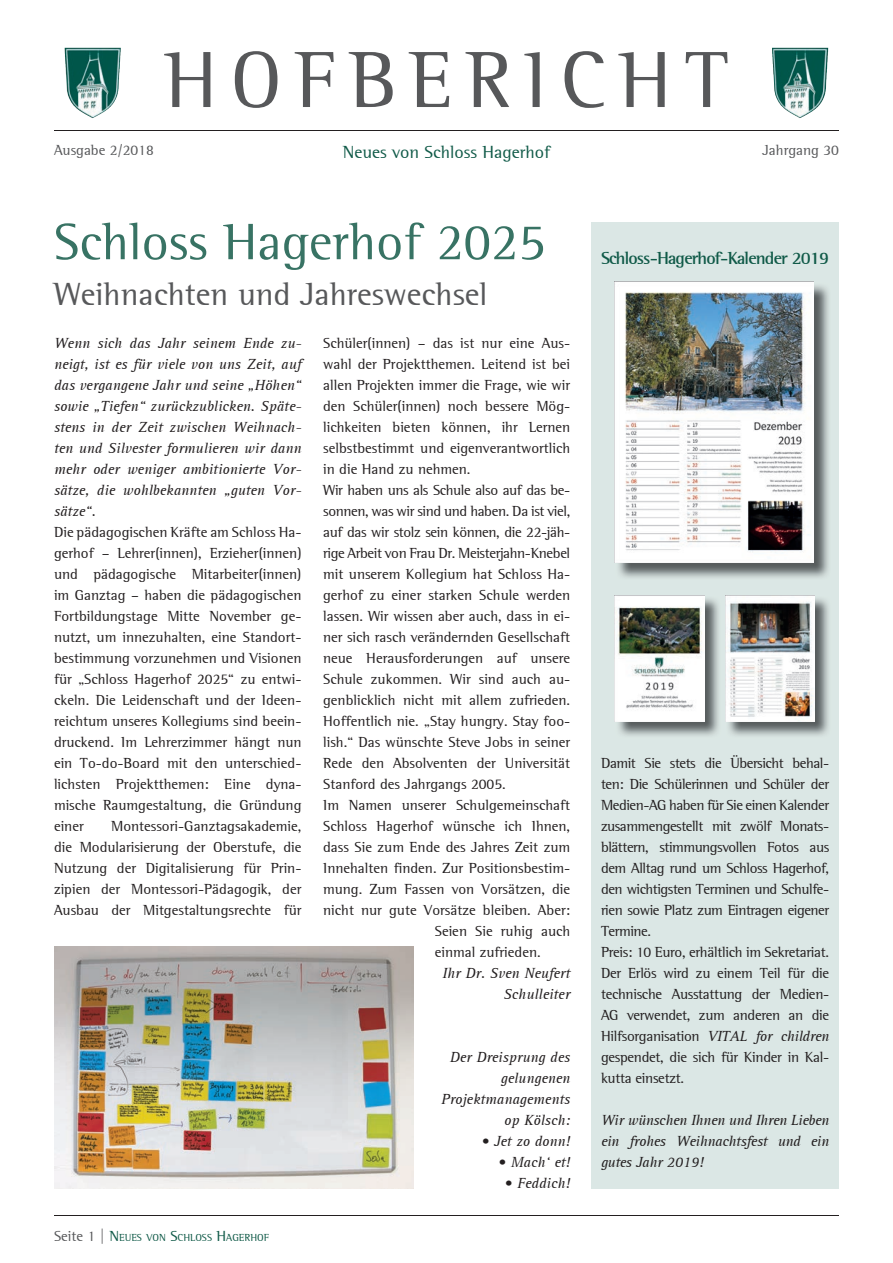
<style>
.page{position:relative;width:893px;height:1263px;background:#fff}
.page>*{position:absolute;margin:0;border:0;box-sizing:border-box;transform-origin:0 0}
.t1{font:81.6px "AT Rotis Semi Serif";letter-spacing:.16em;color:#57585a}
.t2{font:52.5px "AT Rotis Semi Serif";color:#387364}
.t3{font:33px "AT Rotis Semi Serif";color:#57585a}
.t4{font:700 18px "AT Rotis Semi Serif";letter-spacing:-.05em;color:#105a48}
.t5{font:18px "AT Rotis Semi Serif";color:#105a48}
.t6{font:15px/21px "AT Rotis Semi Serif";color:#231f20;text-align:justify}
.t7{font:15px/21px "AT Rotis Semi Serif";letter-spacing:-.03em;color:#231f20}
.t8{font:italic 15px/21px "AT Rotis Serif";color:#231f20;text-align:justify}
.t9{font:15px "AT Rotis Semi Serif";letter-spacing:-.025em;color:#231f20}
.t10{font:15px "AT Rotis Semi Serif";color:#57585a}
.t11{font:10.5px "AT Rotis Semi Serif";color:#105a48}
.s1{font-size:15px;color:#57585a}
.s2{font-size:15px}
.s3{font-family:"AT Rotis Serif";font-style:italic}
</style>
<div class="page">
<div style="left:591px;top:222px;width:248px;height:966px;background:#dbe7e5"></div>
<img style="left:65px;top:48px;width:56px;height:70px">
<img style="left:772px;top:48px;width:56px;height:70px">
<hr style="left:54px;top:130px;width:785px;height:1px;background:#231f20">
<hr style="left:54px;top:1215px;width:785px;height:1px;background:#231f20">
<img style="left:618px;top:283px;width:211px;height:295px">
<img style="left:615px;top:282px;width:198px;height:281px">
<img style="left:54px;top:946px;width:360px;height:242px">
<img style="left:616px;top:596px;width:103px;height:140px">
<img style="left:615px;top:595px;width:89px;height:126px">
<img style="left:726px;top:596px;width:103px;height:140px">
<img style="left:725px;top:595px;width:89px;height:126px">
<h1 class="t1" style="left:164px;top:32px;width:566px">HOFBERICHT</h1>
<p class="t10" style="left:54px;top:141px;width:101px">Ausgabe 2/2018</p>
<p class="t5" style="left:343px;top:141px;width:209px">Neues von Schloss Hagerhof</p>
<p class="t10" style="left:762px;top:141px;width:78px">Jahrgang 30</p>
<h2 class="t2" style="left:54px;top:211px;width:493px">Schloss Hagerhof 2025</h2>
<h3 class="t3" style="left:54px;top:275px;width:435px">Weihnachten und Jahreswechsel</h3>
<p class="t8" style="left:54px;top:333px;width:249px">Wenn sich das Jahr seinem Ende zu&shy;neigt, ist es für viele von uns Zeit, auf das vergangene Jahr und seine „Höhen“ sowie „Tiefen“ zurückzublicken. Späte&shy;stens in der Zeit zwischen Weihnach&shy;ten und Silvester formulieren wir dann mehr oder weniger ambitionierte Vor&shy;sätze, die wohlbekannten „guten Vor&shy;sätze“.</p>
<p class="t6" style="left:54px;top:521px;width:249px">Die pädagogischen Kräfte am Schloss Ha&shy;gerhof – Lehrer(innen), Erzieher(innen) und pädagogische Mitarbeiter(innen) im Ganztag – haben die pädagogischen Fortbildungstage Mitte November ge&shy;nutzt, um innezuhalten, eine Standort&shy;bestimmung vorzunehmen und Visionen für „Schloss Hagerhof 2025“ zu entwi&shy;ckeln. Die Leidenschaft und der Ideen&shy;reichtum unseres Kollegiums sind beein&shy;druckend. Im Lehrerzimmer hängt nun ein To-do-Board mit den unterschied&shy;lichsten Projektthemen: Eine dyna&shy;mische Raumgestaltung, die Gründung einer</p>
<p class="t6" style="left:323px;top:332px;width:249px">Schüler(innen) – das ist nur eine Aus-</p>
<p class="t6" style="left:323px;top:353px;width:249px">wahl der Projektthemen. Leitend ist bei</p>
<p class="t6" style="left:323px;top:374px;width:249px">allen Projekten immer die Frage, wie wir</p>
<p class="t6" style="left:323px;top:395px;width:249px">den Schüler(innen) noch bessere Mög-</p>
<p class="t6" style="left:323px;top:416px;width:249px">lichkeiten bieten können, ihr Lernen</p>
<p class="t6" style="left:323px;top:437px;width:249px">selbstbestimmt und eigenverantwortlich</p>
<p class="t6" style="left:323px;top:458px;width:149px">in die Hand zu nehmen.</p>
<p class="t9" style="left:323px;top:481px;width:249px">Wir haben uns als Schule also auf das be-</p>
<p class="t9" style="left:323px;top:502px;width:249px">sonnen, was wir sind und haben. Da ist viel,</p>
<p class="t9" style="left:323px;top:523px;width:249px">auf das wir stolz sein können, die 22-jäh-</p>
<p class="t9" style="left:323px;top:544px;width:249px">rige Arbeit von Frau Dr. Meisterjahn-Knebel</p>
<p class="t6" style="left:323px;top:563px;width:249px">mit unserem Kollegium hat Schloss Ha-</p>
<p class="t6" style="left:323px;top:584px;width:249px">gerhof zu einer starken Schule werden</p>
<p class="t6" style="left:323px;top:605px;width:249px">lassen. Wir wissen aber auch, dass in ei-</p>
<p class="t6" style="left:323px;top:626px;width:249px">ner sich rasch verändernden Gesellschaft</p>
<p class="t6" style="left:323px;top:647px;width:249px">neue Herausforderungen auf unsere</p>
<p class="t6" style="left:323px;top:668px;width:249px">Schule zukommen. Wir sind auch au-</p>
<p class="t6" style="left:323px;top:689px;width:249px">genblicklich nicht mit allem zufrieden.</p>
<p class="t6" style="left:323px;top:710px;width:249px">Hoffentlich nie. „Stay hungry. Stay foo-</p>
<p class="t6" style="left:323px;top:731px;width:249px">lish.“ Das wünschte Steve Jobs in seiner</p>
<p class="t6" style="left:323px;top:752px;width:249px">Rede den Absolventen der Universität</p>
<p class="t6" style="left:323px;top:773px;width:184px">Stanford des Jahrgangs 2005.</p>
<p class="t6" style="left:323px;top:794px;width:249px">Im Namen unserer Schulgemeinschaft</p>
<p class="t6" style="left:323px;top:815px;width:249px">Schloss Hagerhof wünsche ich Ihnen,</p>
<p class="t6" style="left:323px;top:836px;width:249px">dass Sie zum Ende des Jahres Zeit zum</p>
<p class="t6" style="left:323px;top:857px;width:249px">Innehalten finden. Zur Positionsbestim-</p>
<p class="t6" style="left:323px;top:878px;width:249px">mung. Zum Fassen von Vorsätzen, die</p>
<p class="t6" style="left:323px;top:899px;width:249px">nicht nur gute Vorsätze bleiben. Aber:</p>
<p class="t6" style="left:435px;top:920px;width:137px">Seien Sie ruhig auch</p>
<p class="t6" style="left:435px;top:941px;width:107px">einmal zufrieden.</p>
<p class="t8" style="left:442px;top:963px;width:129px;text-align:right">Ihr Dr. Sven Neufert<br>Schulleiter</p>
<p class="t6" style="left:54px;top:815px;width:249px;text-indent:57px">Montessori-Ganztagsakademie, die Modularisierung der Oberstufe, die Nutzung der Digitalisierung für Prin&shy;zipien der Montessori-Pädagogik, der Ausbau der Mitgestaltungsrechte für</p>
<p class="t11" style="left:54px;top:1231px;width:217px"><span class="s1">Seite 1 |</span> <span class="s2">N</span>EUES VON <span class="s2">S</span>CHLOSS <span class="s2">H</span>AGERHOF</p>
<p class="t8" style="left:441px;top:1047px;width:131px;text-align:right">Der Dreisprung des gelungenen<br>Projektmanagements op Kölsch:</p>
<p class="t8" style="left:481px;top:1131px;width:91px">• Jet zo donn!</p>
<p class="t8" style="left:498px;top:1152px;width:74px">• Mach‘ et!</p>
<p class="t8" style="left:504px;top:1173px;width:68px">• Feddich!</p>
<p class="t4" style="left:601px;top:247px;width:230px">Schloss-Hagerhof-Kalender 2019</p>
<p class="t7" style="left:601px;top:752px;width:230px">Damit Sie stets die Übersicht behal&shy;ten: Die Schülerinnen und Schüler der Medien-AG haben für Sie einen Kalender zusammengestellt mit zwölf Monats&shy;blättern, stimmungsvollen Fotos aus dem Alltag rund um Schloss Hagerhof, den wichtigsten Terminen und Schulfe&shy;rien sowie Platz zum Eintragen eigener Termine.<br>Preis: 10 Euro, erhältlich im Sekretariat.<br>Der Erlös wird zu einem Teil für die technische Ausstattung der Medien-AG verwendet, zum anderen an die Hilfsorganisation <span class="s3">VITAL for children </span>gespendet, die sich für Kinder in Kal&shy;kutta einsetzt.</p>
<p class="t8" style="left:601px;top:1110px;width:230px">Wir wünschen Ihnen und Ihren Lieben ein frohes Weihnachtsfest und ein gutes Jahr 2019!</p>
</div>
